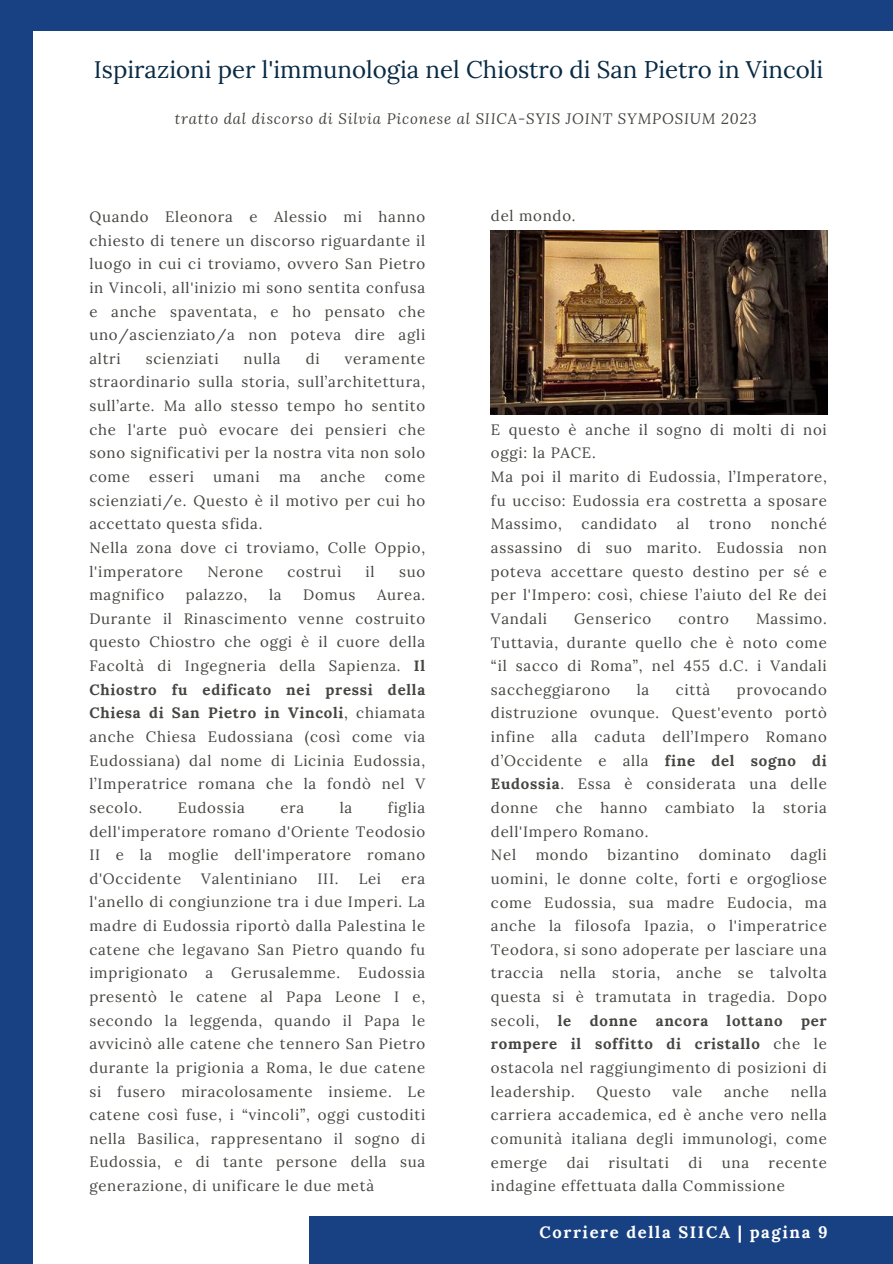
<style>
.page{position:relative;width:893px;height:1264px;background:#fff}
.page>*{position:absolute;margin:0;border:0;box-sizing:border-box;transform-origin:0 0}
.t1{font:24px "Lora";color:#082a44}
.t2{font:700 16.5px "Lora";letter-spacing:.1em;color:#fff}
.t3{font:15px/23.7px "Lora";letter-spacing:.05em;color:#444440;text-align:justify}
.t4{font:italic 15px "Lora";letter-spacing:.055em;color:#444440}
.s1{font-weight:700}
</style>
<div class="page">
<div style="left:0;top:0;width:33px;height:1263px;background:#184183"></div>
<div style="left:0;top:0;width:892px;height:30px;background:#184183"></div>
<div style="left:309px;top:1216px;width:583px;height:47px;background:#184183"></div>
<img style="left:491px;top:231px;width:336px;height:183px">
<h1 class="t1" style="left:94px;top:54px;width:730px">Ispirazioni per l'immunologia nel Chiostro di San Pietro in Vincoli</h1>
<p class="t4" style="left:175px;top:109px;width:583px">tratto dal discorso di Silvia Piconese al SIICA-SYIS JOINT SYMPOSIUM 2023</p>
<p class="t3" style="left:89px;top:205px;width:337px">Quando Eleonora e Alessio mi hanno chiesto di tenere un discorso riguardante il luogo in cui ci troviamo, ovvero San Pietro in Vincoli, all'inizio mi sono sentita confusa e anche spaventata, e ho pensato che uno/ascienziato/a non poteva dire agli altri</p>
<p class="t3" style="left:146px;top:346px;width:74px">scienziati</p>
<p class="t3" style="left:243px;top:346px;width:38px">nulla</p>
<p class="t3" style="left:305px;top:346px;width:15px">di</p>
<p class="t3" style="left:89px;top:346px;width:337px;text-indent:255px">veramente straordinario sulla storia, sull’architettura, sull’arte. Ma allo stesso tempo ho sentito che l'arte può evocare dei pensieri che sono significativi per la nostra vita non solo come</p>
<p class="t3" style="left:149px;top:464px;width:46px">esseri</p>
<p class="t3" style="left:213px;top:464px;width:48px">umani</p>
<p class="t3" style="left:279px;top:464px;width:23px">ma</p>
<p class="t3" style="left:320px;top:464px;width:46px">anche</p>
<p class="t3" style="left:89px;top:464px;width:337px;text-align:left;text-indent:295px">come scienziati/e. Questo è il motivo per cui ho accettato questa sfida.<br>Nella zona dove ci troviamo, Colle Oppio, l'imperatore</p>
<p class="t3" style="left:207px;top:559px;width:57px">Nerone</p>
<p class="t3" style="left:287px;top:559px;width:55px">costruì</p>
<p class="t3" style="left:365px;top:559px;width:11px">il</p>
<p class="t3" style="left:399px;top:559px;width:28px">suo</p>
<p class="t3" style="left:89px;top:583px;width:76px">magnifico</p>
<p class="t3" style="left:186px;top:583px;width:63px">palazzo,</p>
<p class="t3" style="left:269px;top:583px;width:14px">la</p>
<p class="t3" style="left:303px;top:583px;width:54px">Domus</p>
<p class="t3" style="left:89px;top:583px;width:337px;text-indent:288px">Aurea.<br>Durante il Rinascimento venne costruito questo Chiostro che oggi è il cuore della Facoltà di Ingegneria della Sapienza. <span class="s1">Il Chiostro fu edificato nei pressi della Chiesa di San Pietro in Vincoli</span>, chiamata anche Chiesa Eudossiana (così come via Eudossiana) dal nome di Licinia Eudossia, l’Imperatrice romana che la fondò nel V secolo.</p>
<p class="t3" style="left:89px;top:795px;width:337px;text-indent:298px">figlia dell'imperatore romano d'Oriente Teodosio II e la moglie dell'imperatore romano d'Occidente</p>
<p class="t3" style="left:178px;top:795px;width:69px">Eudossia</p>
<p class="t3" style="left:280px;top:795px;width:25px">era</p>
<p class="t3" style="left:340px;top:795px;width:14px">la</p>
<p class="t3" style="left:201px;top:866px;width:98px">Valentiniano</p>
<p class="t3" style="left:317px;top:866px;width:23px">III.</p>
<p class="t3" style="left:358px;top:866px;width:24px">Lei</p>
<p class="t3" style="left:89px;top:866px;width:337px;text-indent:312px">era l'anello di congiunzione tra i due Imperi. La madre di Eudossia riportò dalla Palestina le catene che legavano San Pietro quando fu imprigionato a Gerusalemme. Eudossia presentò le catene al Papa Leone I e, secondo la leggenda, quando il Papa le avvicinò alle catene che tennero San Pietro durante la prigionia a Roma, le due catene si fusero miracolosamente insieme. Le catene così fuse, i “vincoli”, oggi custoditi nella Basilica, rappresentano il sogno di Eudossia, e di tante persone della sua generazione, di unificare le due metà</p>
<p class="t3" style="left:491px;top:204px;width:86px">del mondo.</p>
<p class="t3" style="left:491px;top:417px;width:337px;text-align:left">E questo è anche il sogno di molti di noi oggi: la PACE.<br>Ma poi il marito di Eudossia, l’Imperatore, fu ucciso: Eudossia era costretta a sposare<br>Massimo,</p>
<p class="t3" style="left:491px;top:512px;width:337px;text-indent:280px">nonché assassino di suo marito. Eudossia non poteva accettare questo destino per sé e per l'Impero: così, chiese l’aiuto del Re dei Vandali</p>
<p class="t3" style="left:581px;top:512px;width:77px">candidato</p>
<p class="t3" style="left:676px;top:512px;width:14px">al</p>
<p class="t3" style="left:709px;top:512px;width:43px">trono</p>
<p class="t3" style="left:491px;top:606px;width:337px;text-indent:265px">Massimo.<br>Tuttavia, durante quello che è noto come “il sacco di Roma”, nel 455 d.C. i Vandali saccheggiarono</p>
<p class="t3" style="left:574px;top:606px;width:79px">Genserico</p>
<p class="t3" style="left:678px;top:606px;width:52px">contro</p>
<p class="t3" style="left:636px;top:677px;width:14px">la</p>
<p class="t3" style="left:675px;top:677px;width:36px">città</p>
<p class="t3" style="left:491px;top:677px;width:337px;text-align:left;text-indent:246px">provocando distruzione ovunque. Quest'evento portò infine alla caduta dell’Impero Romano d’Occidente e alla <span class="s1">fine del sogno di<br>Eudossia</span>. Essa è considerata una delle donne che hanno cambiato la storia dell'Impero Romano.<br>Nel</p>
<p class="t3" style="left:491px;top:842px;width:337px;text-indent:299px">dagli uomini, le donne colte, forti e orgogliose come Eudossia, sua madre Eudocia, ma anche la filosofa Ipazia, o l'imperatrice Teodora, si sono adoperate per lasciare una traccia nella storia, anche se talvolta questa si è tramutata in tragedia. Dopo secoli, <span class="s1">le donne ancora lottano per rompere il soffitto di cristallo</span> che le ostacola nel raggiungimento di posizioni di leadership.</p>
<p class="t3" style="left:535px;top:842px;width:54px">mondo</p>
<p class="t3" style="left:607px;top:842px;width:73px">bizantino</p>
<p class="t3" style="left:698px;top:842px;width:74px">dominato</p>
<p class="t3" style="left:491px;top:1079px;width:337px;text-indent:300px">nella carriera accademica, ed è anche vero nella comunità italiana degli immunologi, come emerge</p>
<p class="t3" style="left:596px;top:1079px;width:56px">Questo</p>
<p class="t3" style="left:672px;top:1079px;width:31px">vale</p>
<p class="t3" style="left:724px;top:1079px;width:46px">anche</p>
<p class="t3" style="left:566px;top:1150px;width:24px">dai</p>
<p class="t3" style="left:608px;top:1150px;width:62px">risultati</p>
<p class="t3" style="left:688px;top:1150px;width:15px">di</p>
<p class="t3" style="left:721px;top:1150px;width:29px">una</p>
<p class="t3" style="left:491px;top:1150px;width:337px;text-indent:277px">recente indagine effettuata dalla Commissione</p>
<p class="t2" style="left:539px;top:1221px;width:290px">Corriere della SIICA | pagina 9</p>
</div>
